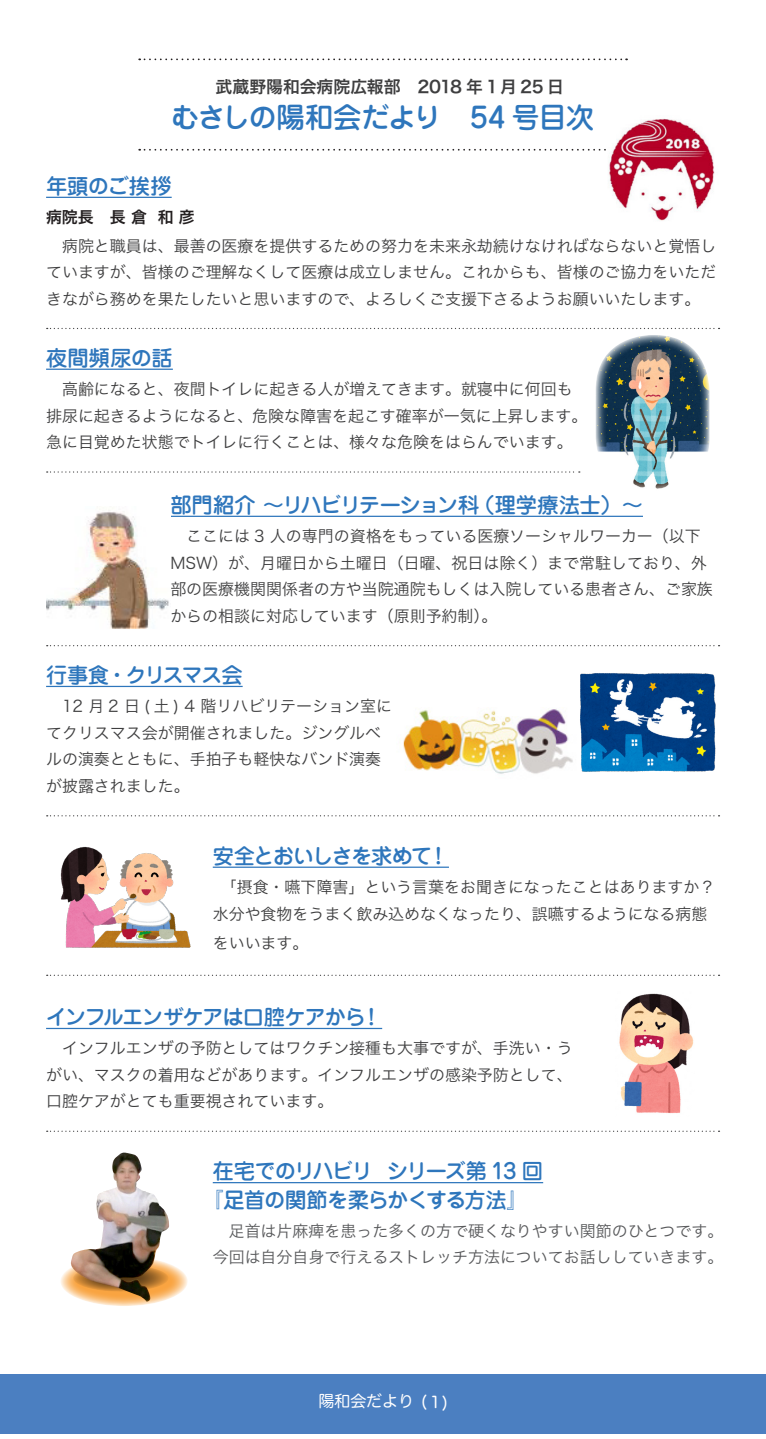
<style>
.page{position:relative;width:766px;height:1439px;background:#fff}
.page>*{position:absolute;margin:0;border:0;box-sizing:border-box;transform-origin:0 0}
.目次タイトル{font:500 28.38px "Jun 34 Pro";letter-spacing:-.04em;color:#2e76bc}
.目次ページ見出し{font:500 21.25px "Jun 34 Pro";letter-spacing:-.08em;color:#2e76bc}
.目次ページ見出し-2{font:500 21.25px "Jun 34 Pro";letter-spacing:-.055em;color:#2e76bc}
.目次ページ見出し-3{font:500 21.25px "Jun 34 Pro";letter-spacing:-.02em;color:#2e76bc}
.目次ページ見出し段落境界線無し{font:500 21.25px "Jun 34 Pro";letter-spacing:-.05em;color:#2e76bc}
.目次タイトル広報部{font:16.88px "Hira Kaku Pro N W6";letter-spacing:-.005em;color:#3e3e3f}
.目次本文段落境界線{font:16px/26.6px "Hira Kaku Pro N W3";color:#3e3e3f}
.本文{font:16px/26.6px "Hira Kaku Pro N W3";color:#57585a;text-align:right}
.本文インデント無し{font:16px "Hira Maru Pro N W4";color:#fff}
.目次見出し肩書き{font:16px "Hira Kaku Pro N W6";color:#231f20}
</style>
<div class="page">
<div style="left:0;top:1374px;width:765px;height:59px;background:#4b7fc1"></div>
<svg style="left:139px;top:58px;width:488px;height:2px"></svg>
<svg style="left:139px;top:149px;width:467px;height:2px"></svg>
<hr style="left:46px;top:197px;width:126px;height:1px;background:#2e76bc">
<svg style="left:47px;top:328px;width:672px;height:1px"></svg>
<hr style="left:46px;top:369px;width:127px;height:1px;background:#2e76bc">
<svg style="left:47px;top:471px;width:532px;height:2px"></svg>
<hr style="left:170px;top:516px;width:472px;height:1px;background:#2e76bc">
<svg style="left:47px;top:645px;width:672px;height:1px"></svg>
<hr style="left:46px;top:686px;width:196px;height:1px;background:#2e76bc">
<svg style="left:47px;top:815px;width:672px;height:1px"></svg>
<hr style="left:213px;top:866px;width:236px;height:2px;background:#2e76bc">
<svg style="left:47px;top:974px;width:672px;height:2px"></svg>
<hr style="left:46px;top:1028px;width:336px;height:1px;background:#2e76bc">
<svg style="left:47px;top:1130px;width:672px;height:2px"></svg>
<hr style="left:213px;top:1182px;width:330px;height:1px;background:#2e76bc">
<img style="left:608px;top:118px;width:107px;height:103px">
<img style="left:595px;top:335px;width:114px;height:154px">
<img style="left:46px;top:510px;width:123px;height:119px">
<img style="left:403px;top:709px;width:170px;height:65px">
<img style="left:580px;top:673px;width:136px;height:99px">
<img style="left:60px;top:846px;width:131px;height:102px">
<img style="left:619px;top:993px;width:75px;height:121px">
<svg style="left:60px;top:1256px;width:128px;height:50px"></svg>
<img style="left:69px;top:1152px;width:100px;height:150px">
<p class="目次タイトル広報部" style="left:215px;top:72px;width:350px">武蔵野陽和会病院広報部　2018 年 1月 25 日</p>
<p class="目次タイトル" style="left:171px;top:94px;width:424px">むさしの陽和会だより　54 号目次</p>
<p class="目次ページ見出し-2" style="left:46px;top:169px;width:127px">年頭のご挨拶</p>
<p class="目次見出し肩書き" style="left:46px;top:203px;width:150px">病院長　長 倉 和 彦</p>
<p class="目次本文段落境界線" style="left:46px;top:231px;width:671px;text-align:justify;text-indent:16px">病院と職員は、最善の医療を提供するための努力を未来永劫続けなければならないと覚悟していますが、皆様のご理解なくして医療は成立しません。これからも、皆様のご協力をいただきながら務めを果たしたいと思いますので、よろしくご支援下さるようお願いいたします。</p>
<p class="目次ページ見出し-2" style="left:46px;top:341px;width:128px">夜間頻尿の話</p>
<p class="目次本文段落境界線" style="left:46px;top:374px;width:542px;text-indent:16px">高齢になると、夜間トイレに起きる人が増えてきます。就寝中に何回も排尿に起きるようになると、危険な障害を起こす確率が一気に上昇します。急に目覚めた状態でトイレに行くことは、様々な危険をはらんでいます。</p>
<p class="目次ページ見出し-3" style="left:170px;top:488px;width:474px">部門紹介 〜リハビリテーション科（理学療法士）〜</p>
<p class="目次本文段落境界線" style="left:170px;top:522px;width:544px;text-indent:16px">ここには 3 人の専門の資格をもっている医療ソーシャルワーカー（以下MSW）が、月曜日から土曜日（日曜、祝日は除く）まで常駐しており、外部の医療機関関係者の方や当院通院もしくは入院している患者さん、ご家族からの相談に対応しています（原則予約制）。</p>
<p class="目次ページ見出し" style="left:46px;top:658px;width:198px">行事食・クリスマス会</p>
<p class="目次本文段落境界線" style="left:46px;top:692px;width:347px;text-indent:16px">12 月 2 日 ( 土 ) 4 階リハビリテーション室にてクリスマス会が開催されました。ジングルベルの演奏とともに、手拍子も軽快なバンド演奏が披露されました。</p>
<p class="目次ページ見出し" style="left:213px;top:839px;width:238px">安全とおいしさを求めて！</p>
<p class="目次本文段落境界線" style="left:213px;top:872px;width:504px;text-align:center">「摂食・嚥下障害」という言葉をお聞きになったことはありますか？水分や食物をうまく飲み込めなくなったり、誤嚥するようになる病態</p>
<p class="目次本文段落境界線" style="left:213px;top:928px;width:97px">をいいます。</p>
<p class="目次ページ見出し-2" style="left:46px;top:1000px;width:337px">インフルエンザケアは口腔ケアから！</p>
<p class="目次本文段落境界線" style="left:46px;top:1034px;width:528px;text-align:justify;text-indent:16px">インフルエンザの予防としてはワクチン接種も大事ですが、手洗い・うがい、マスクの着用などがあります。インフルエンザの感染予防として、口腔ケアがとても重要視されています。</p>
<p class="目次ページ見出し" style="left:213px;top:1154px;width:332px">在宅でのリハビリ シリーズ第 13 回</p>
<p class="目次ページ見出し段落境界線無し" style="left:202px;top:1183px;width:327px">『足首の関節を柔らかくする方法』</p>
<p class="本文" style="left:213px;top:1216px;width:512px">足首は片麻痺を患った多くの方で硬くなりやすい関節のひとつです。今回は自分自身で行えるストレッチ方法についてお話ししていきます。</p>
<p class="本文インデント無し" style="left:318px;top:1387px;width:131px">陽和会だより ( 1)</p>
</div>
